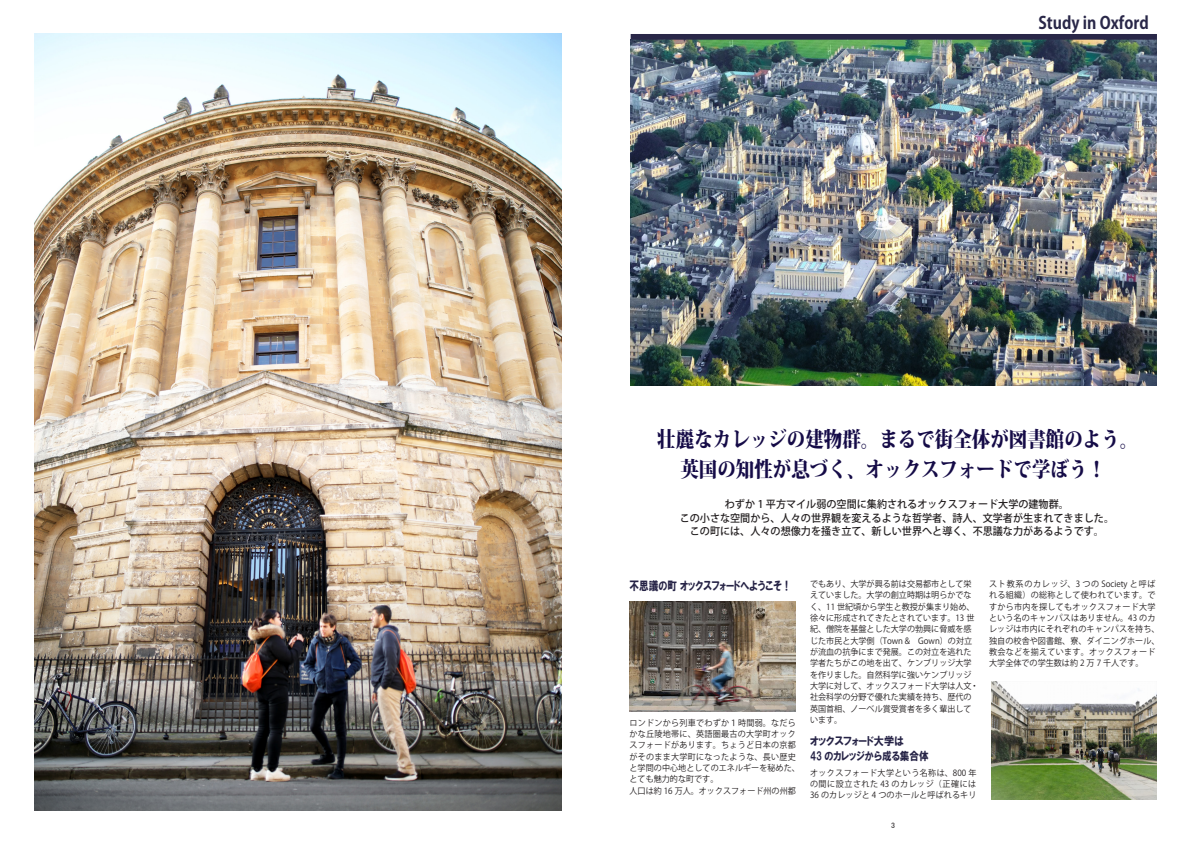
<style>
.page{position:relative;width:1191px;height:842px;background:#fff}
.page>*{position:absolute;margin:0;border:0;box-sizing:border-box;transform-origin:0 0}
.t1{font:800 21.3px "Koz Min Pro";color:#150b47;scale:.87 1}
.t2{font:700 17px "Koz Go Pro";color:#292748;scale:.9 1}
.t3{font:12px "HGP Soei Kakugothic UB";color:#262346;scale:.8 1}
.t4{font:11.3px "HGP Soei Kakugothic UB";color:#262346;scale:.85 1}
.t5{font:11.3px "HGP Soei Kakugothic UB";color:#262346;scale:.9 1}
.t6{font:500 10.6px/13.5px "Koz Go Pro";color:#231f20;text-align:center;scale:.95 1}
.t7{font:8.5px/11.3px "Koz Go Pro";letter-spacing:.005em;color:#231f20;text-align:justify;scale:.95 1}
.t8{font:8.5px "Koz Go Pro";letter-spacing:.035em;color:#231f20;scale:.95 1}
.t9{font:8.5px "Koz Go Pro";letter-spacing:.03em;color:#231f20;scale:.95 1}
.t10{font:8.5px "Koz Go Pro";letter-spacing:.045em;color:#231f20;scale:.95 1}
.t11{font:8.5px "Koz Go Pro";letter-spacing:.065em;color:#231f20;scale:.95 1}
.t12{font:7.8px "MS UI Gothic";color:#231f20}
.s1{font-weight:400}
</style>
<div class="page">
<img style="left:629px;top:601px;width:166px;height:110px">
<img style="left:991px;top:681px;width:165px;height:118px">
<img style="left:630px;top:40px;width:527px;height:346px">
<div style="left:630px;top:34px;width:527px;height:6px;background:#292748"></div>
<img style="left:34px;top:34px;width:527px;height:776px">
<h2 class="t2" style="left:1038px;top:12px;width:124px">Study in Oxford</h2>
<p class="t1" style="left:657px;top:423px;width:554px">壮麗なカレッジの建物群。まるで街全体が図書館のよう。</p>
<p class="t1" style="left:680px;top:453px;width:490px">英国の知性が息づく、オックスフォードで学ぼう！</p>
<p class="t6" style="left:679px;top:498px;width:459px">わずか 1 平方マイル弱の空間に集約されるオックスフォード大学の建物群。<br>この小さな空間から、人々の世界観を変えるような哲学者、詩人、文学者が生まれてきました。この町には、人々の想像力を掻き立て、新しい世界へと導く、不思議な力があるようです<span class="s1">。</span></p>
<p class="t3" style="left:629px;top:579px;width:204px">不思議の町 オックスフォードへようこそ！</p>
<p class="t8" style="left:629px;top:717px;width:177px">ロンドンから列車でわずか１時間弱。なだら</p>
<p class="t9" style="left:629px;top:728px;width:177px">かな丘陵地帯に、英語圏最古の大学町オック</p>
<p class="t9" style="left:629px;top:740px;width:177px">スフォードがあります。ちょうど日本の京都</p>
<p class="t8" style="left:629px;top:751px;width:177px">がそのまま大学町になったような、長い歴史</p>
<p class="t7" style="left:629px;top:762px;width:181px">と学問の中心地としてのエネルギーを秘めた、</p>
<p class="t7" style="left:629px;top:774px;width:95px">とても魅力的な町です。</p>
<p class="t7" style="left:629px;top:785px;width:177px">人口は約 16 万人。オックスフォード州の州都</p>
<p class="t7" style="left:810px;top:578px;width:172px">でもあり、大学が興る前は交易都市として栄</p>
<p class="t7" style="left:810px;top:590px;width:172px">えていました。大学の創立時期は明らかでな</p>
<p class="t7" style="left:810px;top:601px;width:175px">く、11 世紀頃から学生と教授が集まり始め、</p>
<p class="t7" style="left:810px;top:612px;width:175px">徐々に形成されてきたとされています。13 世</p>
<p class="t7" style="left:810px;top:624px;width:172px">紀、僧院を基盤とした大学の勃興に脅威を感じた市民と大学側（Town &amp;　Gown）の対立が流血の抗争にまで発展。この対立を逃れた学者たちがこの地を出て、ケンブリッジ大学</p>
<p class="t7" style="left:810px;top:669px;width:172px">を作りました。自然科学に強いケンブリッジ</p>
<p class="t7" style="left:810px;top:680px;width:179px">大学に対して、オックスフォード大学は人文・</p>
<p class="t7" style="left:810px;top:692px;width:172px">社会科学の分野で優れた実績を持ち、歴代の英国首相、ノーベル賞受賞者を多く輩出しています。</p>
<p class="t5" style="left:810px;top:736px;width:106px">オックスフォード大学は</p>
<p class="t4" style="left:810px;top:751px;width:141px">43 のカレッジから成る集合体</p>
<p class="t10" style="left:810px;top:767px;width:177px">オックスフォード大学という名称は、800 年</p>
<p class="t11" style="left:810px;top:778px;width:177px">の間に設立された 43 のカレッジ（正確には</p>
<p class="t7" style="left:810px;top:790px;width:177px">36 のカレッジと 4 つのホールと呼ばれるキリ</p>
<p class="t12" style="left:891px;top:821px;width:5px">3</p>
<p class="t7" style="left:989px;top:578px;width:181px;text-align:left">スト教系のカレッジ、3 つの Society と呼ばれる組織）の総称として使われています。ですから市内を探してもオックスフォード大学という名のキャンパスはありません。43 のカレッジは市内にそれぞれのキャンパスを持ち、独自の校舎や図書館、寮、ダイニングホール、教会などを揃えています。オックスフォード大学全体での学生数は約 2 万 7 千人です。</p>
</div>
